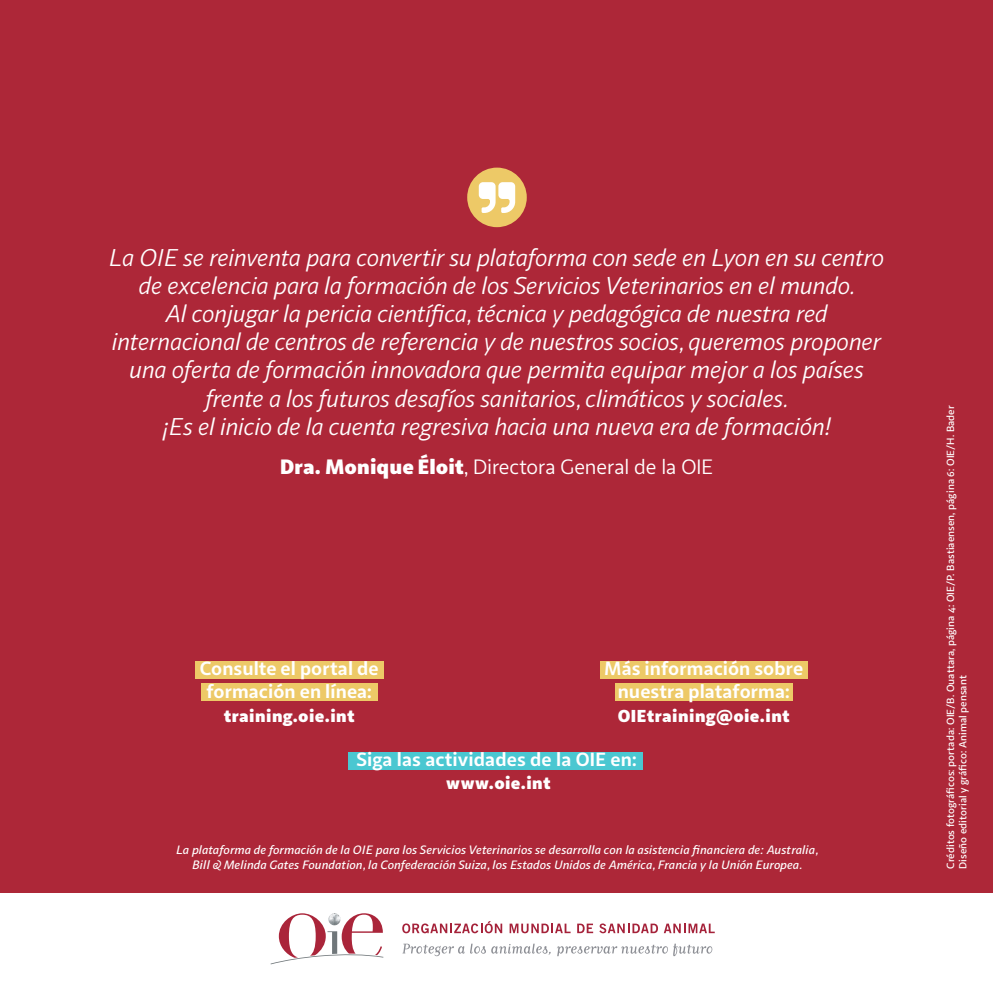
<style>
.page{position:relative;width:993px;height:993px;background:#fff}
.page>*{position:absolute;margin:0;border:0;box-sizing:border-box;transform-origin:0 0}
.t1{font:italic 24.5px/28px "Sana Sans";letter-spacing:-.015em;color:#fff;text-align:center}
.t2{font:21px "Sana Sans";letter-spacing:-.005em;color:#fff}
.t3{font:700 19.25px/23.1px "Sana Sans";letter-spacing:.005em;color:#fff;text-align:center}
.t4{font:800 17.5px "Sana Sans";letter-spacing:.02em;color:#fff}
.t5{font:italic 500 12.25px/14.7px "Sana Sans";color:#fff;text-align:center}
.t6{font:500 10.5px/12.6px "Sana Sans";letter-spacing:.005em;color:#fff}
.s1{font-weight:800}
</style>
<div class="page">
<div style="left:0;top:0;width:992px;height:992px;background:#ad2738"></div>
<div style="left:0;top:893px;width:992px;height:99px;background:#fff"></div>
<svg style="left:402px;top:921px;width:100px;height:11px"></svg>
<svg style="left:509px;top:923px;width:61px;height:9px"></svg>
<svg style="left:577px;top:923px;width:16px;height:9px"></svg>
<svg style="left:599px;top:923px;width:58px;height:9px"></svg>
<svg style="left:664px;top:923px;width:50px;height:9px"></svg>
<svg style="left:402px;top:943px;width:148px;height:12px"></svg>
<svg style="left:557px;top:943px;width:155px;height:12px"></svg>
<svg style="left:270px;top:913px;width:113px;height:51px"></svg>
<div style="left:195px;top:661px;width:188px;height:17px;background:#edc967"></div>
<div style="left:600px;top:661px;width:207px;height:17px;background:#edc967"></div>
<div style="left:615px;top:683px;width:177px;height:18px;background:#edc967"></div>
<div style="left:348px;top:751px;width:294px;height:18px;background:#4ac7d1"></div>
<div style="left:201px;top:683px;width:176px;height:17px;background:#edc967"></div>
<div style="left:467px;top:167px;width:59px;height:60px;background:#edc967;border-radius:50%"></div>
<svg style="left:478px;top:182px;width:37px;height:31px"></svg>
<p class="t1" style="left:109px;top:244px;width:776px">La OIE se reinventa para convertir su plataforma con sede en Lyon en su centro de excelencia para la formación de los Servicios Veterinarios en el mundo.<br>Al conjugar la pericia científica, técnica y pedagógica de nuestra red internacional de centros de referencia y de nuestros socios, queremos proponer una oferta de formación innovadora que permita equipar mejor a los países frente a los futuros desafíos sanitarios, climáticos y sociales.<br>¡Es el inicio de la cuenta regresiva hacia una nueva era de formación!</p>
<p class="t2" style="left:280px;top:454px;width:434px"><span class="s1">Dra. Monique Éloit</span>, Directora General de la OIE</p>
<p class="t3" style="left:200px;top:656px;width:180px">Consulte el portal de formación en línea:</p>
<p class="t3" style="left:604px;top:656px;width:200px">Más información sobre nuestra plataforma:</p>
<p class="t4" style="left:224px;top:704px;width:132px">training.oie.int</p>
<p class="t4" style="left:617px;top:704px;width:173px">OIEtraining@oie.int</p>
<p class="t3" style="left:356px;top:747px;width:282px">Siga las actividades de la OIE en:</p>
<p class="t4" style="left:446px;top:770px;width:106px">www.oie.int</p>
<p class="t5" style="left:176px;top:842px;width:643px">La plataforma de formación de la OIE para los Servicios Veterinarios se desarrolla con la asistencia financiera de: Australia,<br>Bill &amp; Melinda Gates Foundation, la Confederación Suiza, los Estados Unidos de América, Francia y la Unión Europea.</p>
<p class="t6" style="left:943px;top:868px;width:465px;rotate:-90deg">Créditos fotográficos: portada: OIE/B. Ouattara, página 4: OIE/P. Bastiaensen, página 6: OIE/H. Bader<br>Diseño editorial y gráfico: Animal pensant</p>
</div>
